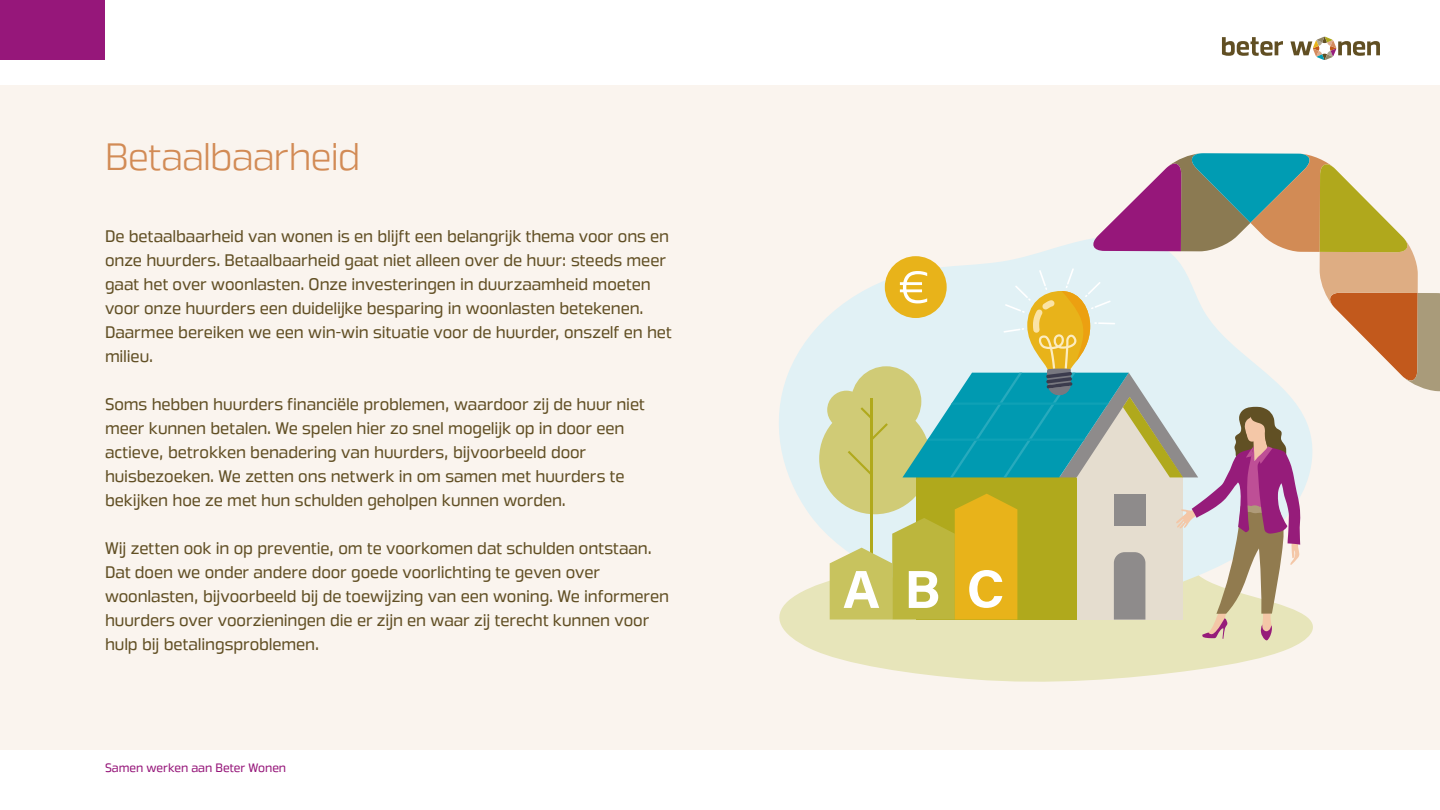
<style>
.page{position:relative;width:1440px;height:810px;background:#fff}
.page>*{position:absolute;margin:0;border:0;box-sizing:border-box;transform-origin:0 0}
.Titel_scherm{font:37.5px "Great Escape Lt";letter-spacing:-.01em;color:#d28b55}
.Body_scherm{font:16.5px/24px "Great Escape Bk";letter-spacing:-.005em;color:#614f24}
.t1{font:12px "Great Escape Bk";letter-spacing:-.005em;color:#96177a}
</style>
<div class="page">
<svg style="left:1222px;top:37px;width:61px;height:19px"></svg>
<svg style="left:1290px;top:37px;width:90px;height:23px"></svg>
<div style="left:0;top:0;width:105px;height:60px;background:#96177a"></div>
<div style="left:0;top:86px;width:1440px;height:664px;background:#faf4ee"></div>
<svg style="left:780px;top:622px;width:523px;height:60px;fill:#e7e5ba"></svg>
<svg style="left:779px;top:315px;width:51px;height:307px;fill:#e7f1ee"></svg>
<div style="left:827px;top:391px;width:39px;height:38px;background:#d0cb76;border-radius:50%"></div>
<div style="left:819px;top:403px;width:111px;height:111px;background:#d0cb76;border-radius:50%"></div>
<svg style="left:830px;top:153px;width:610px;height:488px"></svg>
<p class="Titel_scherm" style="left:105px;top:134px;width:257px">Betaalbaarheid</p>
<p class="Body_scherm" style="left:105px;top:224px;width:568px">De betaalbaarheid van wonen is en blijft een belangrijk thema voor ons en onze huurders. Betaalbaarheid gaat niet alleen over de huur: steeds meer gaat het over woonlasten. Onze investeringen in duurzaamheid moeten voor onze huurders een duidelijke besparing in woonlasten betekenen.<br>Daarmee bereiken we een win-win situatie voor de huurder, onszelf en het milieu.</p>
<p class="Body_scherm" style="left:105px;top:392px;width:541px">Soms hebben huurders financiële problemen, waardoor zij de huur niet meer kunnen betalen. We spelen hier zo snel mogelijk op in door een actieve, betrokken benadering van huurders, bijvoorbeeld door huisbezoeken. We zetten ons netwerk in om samen met huurders te bekijken hoe ze met hun schulden geholpen kunnen worden.</p>
<p class="Body_scherm" style="left:105px;top:536px;width:566px">Wij zetten ook in op preventie, om te voorkomen dat schulden ontstaan.<br>Dat doen we onder andere door goede voorlichting te geven over woonlasten, bijvoorbeeld bij de toewijzing van een woning. We informeren huurders over voorzieningen die er zijn en waar zij terecht kunnen voor hulp bij betalingsproblemen.</p>
<p class="t1" style="left:105px;top:761px;width:183px">Samen werken aan Beter Wonen</p>
</div>
